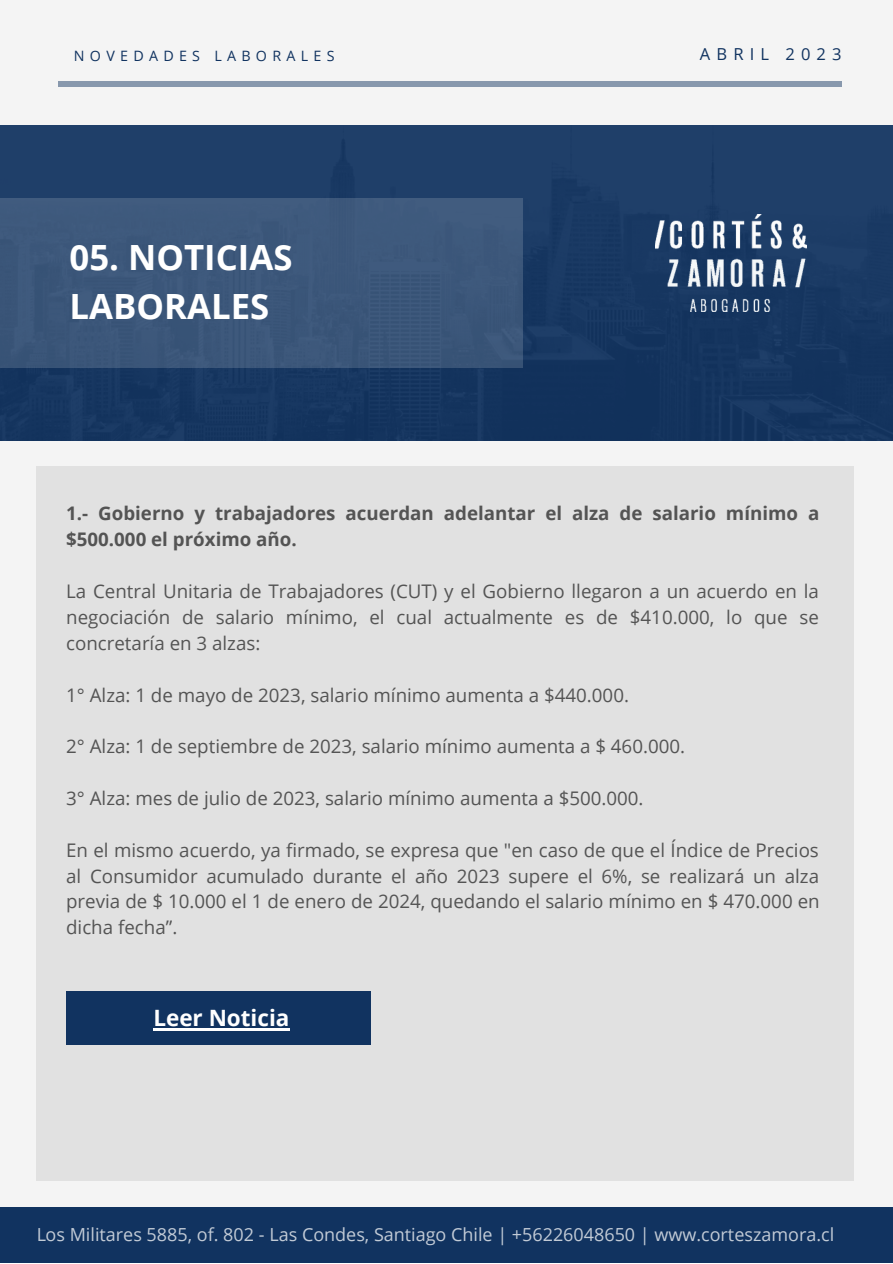
<style>
.page{position:relative;width:893px;height:1264px;background:#fff}
.page>*{position:absolute;margin:0;border:0;box-sizing:border-box;transform-origin:0 0}
.t1{font:700 34.8px "Open Sans";color:#fff}
.t2{font:700 22.5px "Open Sans";color:#fff}
.t3{font:18.75px/25.8px "Open Sans";color:#545454;text-align:justify}
.t4{font:700 18.75px/25.8px "Open Sans";color:#545454}
.t5{font:18px "Open Sans";color:#fff}
.t6{font:16.5px "Open Sans";letter-spacing:.37em;color:#113360}
.t7{font:14.25px "Open Sans";letter-spacing:.37em;color:#113360}
</style>
<div class="page">
<div style="left:0;top:0;width:892px;height:1262px;background:#f4f4f4"></div>
<hr style="left:58px;top:82px;width:783px;height:4px;background:#8898ad">
<div style="left:0;top:1206px;width:892px;height:56px;background:#113360"></div>
<div style="left:36px;top:466px;width:817px;height:714px;background:#dfdfdf"></div>
<div style="left:0;top:125px;width:892px;height:315px;background:#193963"></div>
<img style="left:655px;top:214px;width:151px;height:98px">
<div style="left:0;top:198px;width:522px;height:169px;background:#3d587b"></div>
<div style="left:66px;top:991px;width:304px;height:53px;background:#113360"></div>
<hr style="left:153px;top:1028px;width:136px;height:2px;background:#fff">
<p class="t7" style="left:74px;top:45px;width:262px">NOVEDADES LABORALES</p>
<p class="t1" style="left:70px;top:233px;width:224px">05. NOTICIAS</p>
<p class="t1" style="left:70px;top:282px;width:201px">LABORALES</p>
<p class="t6" style="left:700px;top:42px;width:143px">ABRIL 2023</p>
<p class="t4" style="left:66px;top:500px;width:754px">1.- Gobierno y trabajadores acuerdan adelantar el alza de salario mínimo a $500.000 el próximo año.</p>
<p class="t3" style="left:66px;top:578px;width:754px">La Central Unitaria de Trabajadores (CUT) y el Gobierno llegaron a un acuerdo en la negociación de salario mínimo, el cual actualmente es de $410.000, lo que se concretaría en 3 alzas:</p>
<p class="t3" style="left:66px;top:681px;width:564px">1° Alza: 1 de mayo de 2023, salario mínimo aumenta a $440.000.</p>
<p class="t3" style="left:66px;top:733px;width:620px">2° Alza: 1 de septiembre de 2023, salario mínimo aumenta a $ 460.000.</p>
<p class="t3" style="left:66px;top:784px;width:579px">3° Alza: mes de julio de 2023, salario mínimo aumenta a $500.000.</p>
<p class="t3" style="left:66px;top:836px;width:755px">En el mismo acuerdo, ya firmado, se expresa que "en caso de que el Índice de Precios al Consumidor acumulado durante el año 2023 supere el 6%, se realizará un alza previa de $ 10.000 el 1 de enero de 2024, quedando el salario mínimo en $ 470.000 en dicha fecha”.</p>
<p class="t2" style="left:153px;top:1002px;width:138px">Leer Noticia</p>
<p class="t5" style="left:36px;top:1221px;width:799px">Los Militares 5885, of. 802 - Las Condes, Santiago Chile | +56226048650 | www.corteszamora.cl</p>
</div>
